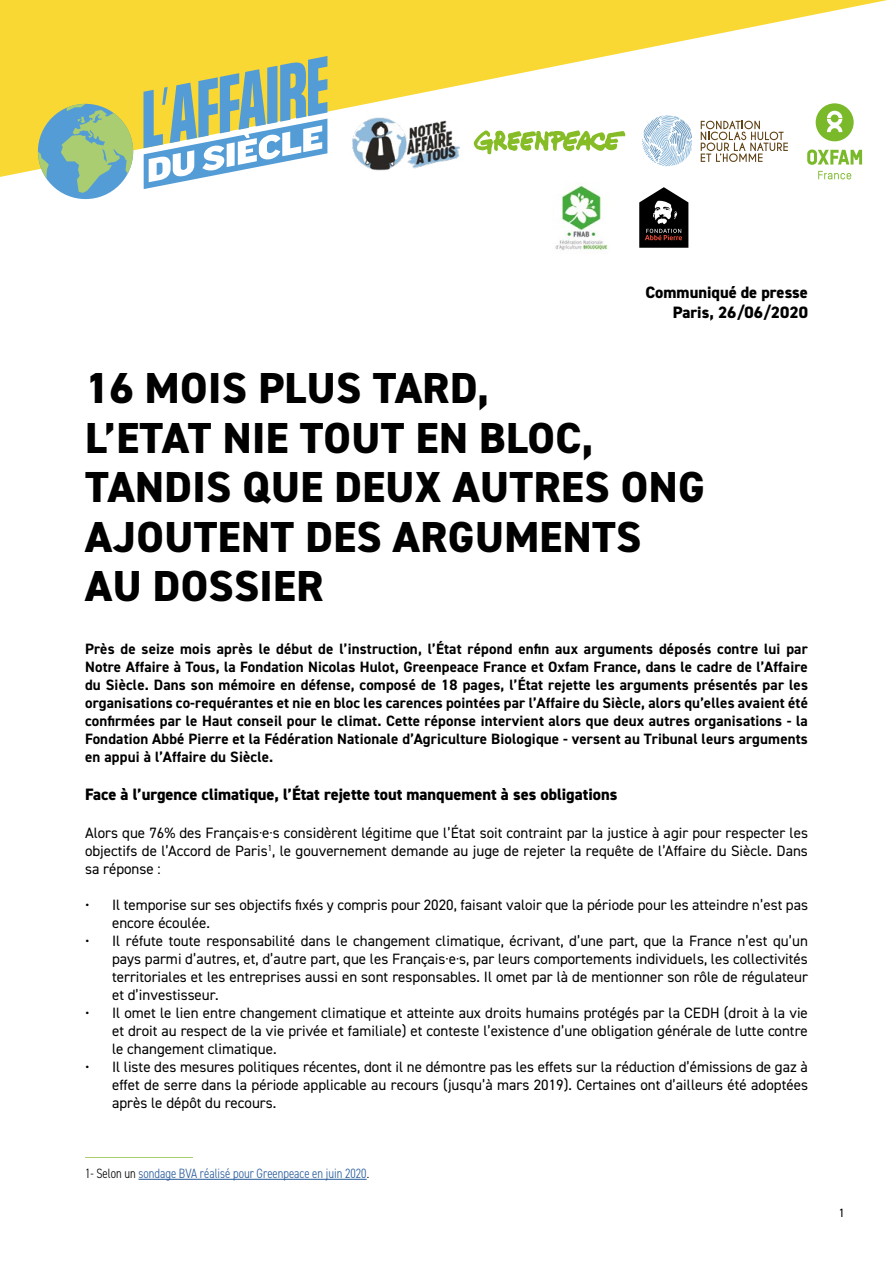
<style>
.page{position:relative;width:893px;height:1263px;background:#fff}
.page>*{position:absolute;margin:0;border:0;box-sizing:border-box;transform-origin:0 0}
.Titre{font:800 43.5px/49.5px "DIN2014";letter-spacing:.01em;color:#000}
.inter{font:800 16.5px "DIN2014";color:#000}
.texte{font:15px/18px "DIN2014";color:#000;text-align:justify}
.texte-2{font:700 15px/18px "DIN2014";letter-spacing:.01em;color:#000;text-align:justify}
.notes{font:300 condensed 13.5px "DIN2014";color:#275b9b}
.t1{font:12px "DIN2014";color:#000}
.s1{color:#000}
</style>
<div class="page">
<hr style="left:85px;top:1157px;width:108px;height:1px;background:#aacd6f">
<hr style="left:139px;top:1179px;width:228px;height:1px;background:#275b9b">
<svg style="left:0;top:0;width:887px;height:177px;fill:#fad833"></svg>
<svg style="left:143px;top:56px;width:184px;height:133px"></svg>
<div style="left:38px;top:104px;width:95px;height:95px;background:#539cd6;border-radius:50%"></div>
<svg style="left:38px;top:151px;width:11px;height:28px"></svg>
<svg style="left:61px;top:104px;width:72px;height:89px"></svg>
<img style="left:348px;top:109px;width:114px;height:68px">
<svg style="left:701px;top:121px;width:87px;height:41px"></svg>
<svg style="left:642px;top:115px;width:50px;height:51px"></svg>
<svg style="left:474px;top:130px;width:152px;height:24px"></svg>
<svg style="left:818px;top:171px;width:33px;height:8px"></svg>
<svg style="left:816px;top:103px;width:38px;height:38px"></svg>
<svg style="left:807px;top:149px;width:55px;height:16px"></svg>
<svg style="left:639px;top:187px;width:49px;height:61px"></svg>
<img style="left:555px;top:185px;width:53px;height:65px">
<p class="inter" style="left:645px;top:281px;width:164px">Communiqué de presse</p>
<p class="inter" style="left:673px;top:301px;width:137px">Paris, 26/06/2020</p>
<p class="Titre" style="left:85px;top:363px;width:405px">16 MOIS PLUS TARD,</p>
<p class="Titre" style="left:85px;top:413px;width:510px">L’ETAT NIE TOUT EN BLOC,</p>
<p class="Titre" style="left:85px;top:462px;width:621px">TANDIS QUE DEUX AUTRES ONG<br>AJOUTENT DES ARGUMENTS</p>
<p class="Titre" style="left:85px;top:561px;width:240px">AU DOSSIER</p>
<p class="texte-2" style="left:85px;top:640px;width:724px">Près de seize mois après le début de l’instruction, l’État répond enfin aux arguments déposés contre lui par Notre Affaire à Tous, la Fondation Nicolas Hulot, Greenpeace France et Oxfam France, dans le cadre de l’Affaire du Siècle. Dans son mémoire en défense, composé de 18 pages, l’État rejette les arguments présentés par les organisations co-requérantes et nie en bloc les carences pointées par l’Affaire du Siècle, alors qu’elles avaient été confirmées par le Haut conseil pour le climat. Cette réponse intervient alors que deux autres organisations - la Fondation Abbé Pierre et la Fédération Nationale d’Agriculture Biologique - versent au Tribunal leurs arguments en appui à l’Affaire du Siècle.</p>
<p class="inter" style="left:85px;top:783px;width:534px">Face à l’urgence climatique, l’État rejette tout manquement à ses obligations</p>
<p class="texte" style="left:85px;top:823px;width:724px">Alors que 76% des Français·e·s considèrent légitime que l’État soit contraint par la justice à agir pour respecter les objectifs de l’Accord de Paris<sup>1</sup>, le gouvernement demande au juge de rejeter la requête de l’Affaire du Siècle. Dans sa réponse :</p>
<p class="texte" style="left:112px;top:895px;width:697px;text-indent:-27px">• Il temporise sur ses objectifs fixés y compris pour 2020, faisant valoir que la période pour les atteindre n’est pas encore écoulée.</p>
<p class="texte" style="left:112px;top:931px;width:697px;text-indent:-27px">• Il réfute toute responsabilité dans le changement climatique, écrivant, d’une part, que la France n’est qu’un pays parmi d’autres, et, d’autre part, que les Français·e·s, par leurs comportements individuels, les collectivités territoriales et les entreprises aussi en sont responsables. Il omet par là de mentionner son rôle de régulateur et d’investisseur.</p>
<p class="texte" style="left:112px;top:1003px;width:697px;text-indent:-27px">• Il omet le lien entre changement climatique et atteinte aux droits humains protégés par la CEDH (droit à la vie et droit au respect de la vie privée et familiale) et conteste l’existence d’une obligation générale de lutte contre le changement climatique.</p>
<p class="texte" style="left:112px;top:1057px;width:697px;text-indent:-27px">• Il liste des mesures politiques récentes, dont il ne démontre pas les effets sur la réduction d’émissions de gaz à effet de serre dans la période applicable au recours (jusqu’à mars 2019). Certaines ont d’ailleurs été adoptées après le dépôt du recours.</p>
<p class="notes" style="left:85px;top:1165px;width:286px"><span class="s1">1- Selon un</span> sondage BVA réalisé pour Greenpeace en juin 2020<span class="s1">.</span></p>
<p class="t1" style="left:839px;top:1205px;width:7px">1</p>
</div>
